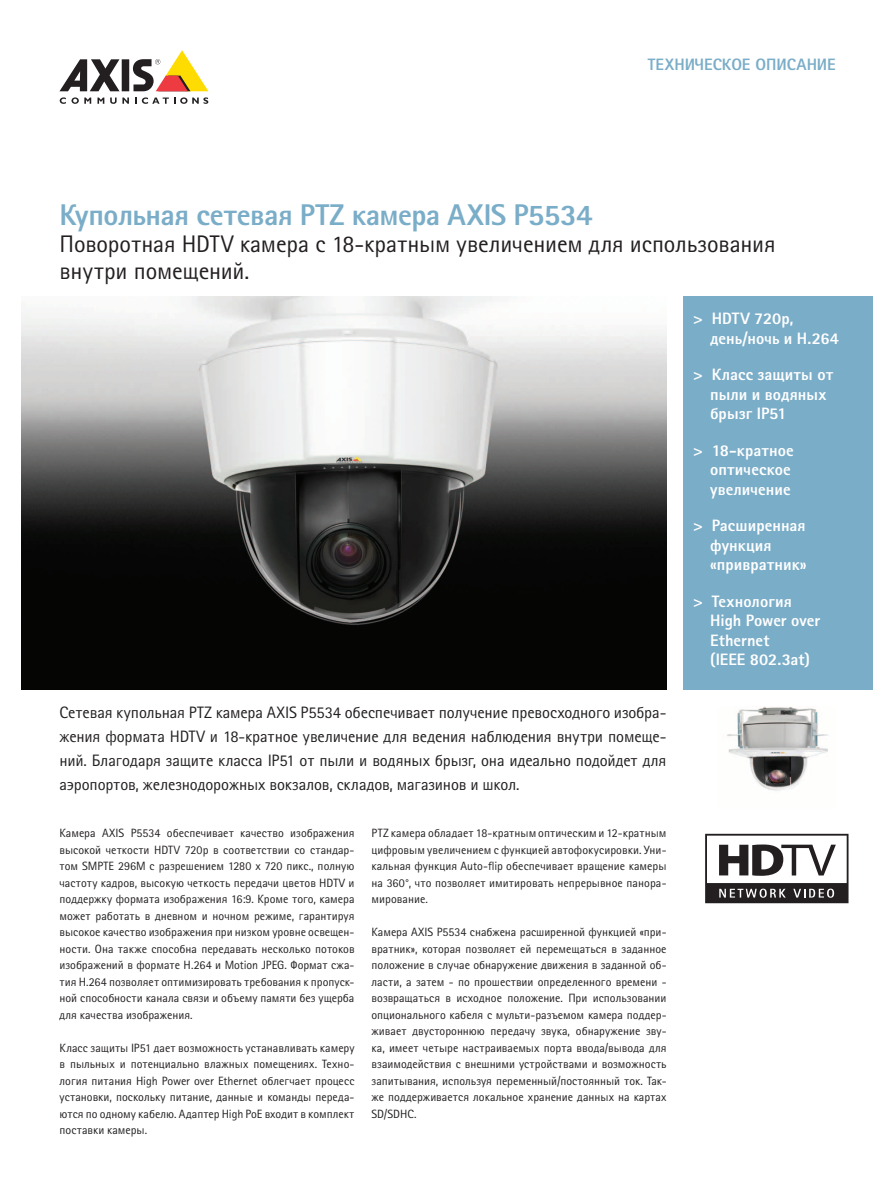
<style>
.page{position:relative;width:893px;height:1191px;background:#fff}
.page>*{position:absolute;margin:0;border:0;box-sizing:border-box;transform-origin:0 0}
.t1{font:800 30px "Rotis Sans Cyrillic";letter-spacing:-.015em;color:#7aadc8}
.t2{font:24px/27px "Rotis Sans Cyrillic";letter-spacing:-.005em;color:#231f20}
.t3{font:16.5px/24px "Rotis Sans Cyrillic";letter-spacing:-.005em;color:#231f20;text-align:justify}
.t4{font:800 16.5px/19.5px "Rotis Sans Cyrillic";letter-spacing:.005em;color:#fff}
.t5{font:800 16.5px "Rotis Sans Cyrillic";color:#7aadc8}
.t6{font:12px/16.5px "Rotis Sans Cyrillic";color:#231f20;text-align:justify}
</style>
<div class="page">
<div style="left:122px;top:59px;width:7px;height:32px;background:#231f20"></div>
<svg style="left:60px;top:59px;width:60px;height:32px"></svg>
<svg style="left:133px;top:50px;width:75px;height:41px"></svg>
<svg style="left:60px;top:97px;width:31px;height:7px"></svg>
<svg style="left:97px;top:98px;width:7px;height:6px"></svg>
<svg style="left:110px;top:98px;width:19px;height:6px"></svg>
<svg style="left:135px;top:97px;width:73px;height:7px"></svg>
<div style="left:684px;top:296px;width:189px;height:393px;background:#7aadc8"></div>
<img style="left:723px;top:706px;width:105px;height:85px">
<img style="left:21px;top:296px;width:645px;height:394px">
<svg style="left:705px;top:833px;width:143px;height:70px"></svg>
<h3 class="t5" style="left:648px;top:54px;width:190px">ТЕХНИЧЕСКОЕ ОПИСАНИЕ</h3>
<h1 class="t1" style="left:60px;top:195px;width:535px">Купольная сетевая PTZ камера AXIS P5534</h1>
<h2 class="t2" style="left:60px;top:230px;width:717px">Поворотная HDTV камера с 18-кратным увеличением для использования внутри помещений.</h2>
<h3 class="t4" style="left:710px;top:308px;width:130px;text-indent:-17px">&gt; HDTV 720p, день/ночь и H.264</h3>
<h3 class="t4" style="left:710px;top:365px;width:125px;text-indent:-17px">&gt; Класс защиты от пыли и водяных брызг IP51</h3>
<h3 class="t4" style="left:710px;top:440px;width:85px;text-indent:-17px">&gt; 18-кратное оптическое увеличение</h3>
<h3 class="t4" style="left:710px;top:516px;width:98px;text-indent:-17px">&gt; Расширенная функция «привратник»</h3>
<h3 class="t4" style="left:710px;top:591px;width:112px;text-indent:-17px">&gt; Технология<br>High Power over<br>Ethernet<br>(IEEE 802.3at)</h3>
<p class="t3" style="left:60px;top:700px;width:608px">Сетевая купольная PTZ камера AXIS P5534 обеспечивает получение превосходного изобра&shy;жения формата HDTV и 18-кратное увеличение для ведения наблюдения внутри помеще&shy;ний. Благодаря защите класса IP51 от пыли и водяных брызг, она идеально подойдет для аэропортов, железнодорожных вокзалов, складов, магазинов и школ.</p>
<p class="t6" style="left:60px;top:825px;width:297px">Камера AXIS P5534 обеспечивает качество изображения высокой четкости HDTV 720p в соответствии со стандар&shy;том SMPTE 296M с разрешением 1280 x 720 пикс., полную частоту кадров, высокую четкость передачи цветов HDTV и поддержку формата изображения 16:9. Кроме того, камера может работать в дневном и ночном режиме, гарантируя высокое качество изображения при низком уровне освещен&shy;ности. Она также способна передавать несколько потоков изображений в формате H.264 и Motion JPEG. Формат сжа&shy;тия H.264 позволяет оптимизировать требования к пропуск&shy;ной способности канала связи и объему памяти без ущерба для качества изображения.</p>
<p class="t6" style="left:60px;top:1039px;width:296px">Класс защиты IP51 дает возможность устанавливать камеру в пыльных и потенциально влажных помещениях. Техно&shy;логия питания High Power over Ethernet облегчает процесс установки, поскольку питание, данные и команды переда&shy;ются по одному кабелю. Адаптер High PoE входит в комплект поставки камеры.</p>
<p class="t6" style="left:372px;top:825px;width:296px">PTZ камера обладает 18-кратным оптическим и 12-кратным цифровым увеличением с функцией автофокусировки. Уни&shy;кальная функция Auto-flip обеспечивает вращение камеры на 360°, что позволяет имитировать непрерывное панора&shy;мирование.</p>
<p class="t6" style="left:372px;top:924px;width:297px">Камера AXIS P5534 снабжена расширенной функцией «при&shy;вратник», которая позволяет ей перемещаться в заданное положение в случае обнаружение движения в заданной об&shy;ласти, а затем - по прошествии определенного времени - возвращаться в исходное положение. При использовании опционального кабеля с мульти-разъемом камера поддер&shy;живает двустороннюю передачу звука, обнаружение зву&shy;ка, имеет четыре настраиваемых порта ввода/вывода для взаимодействия с внешними устройствами и возможность запитывания, используя переменный/постоянный ток. Так&shy;же поддерживается локальное хранение данных на картах SD/SDHC.</p>
</div>
